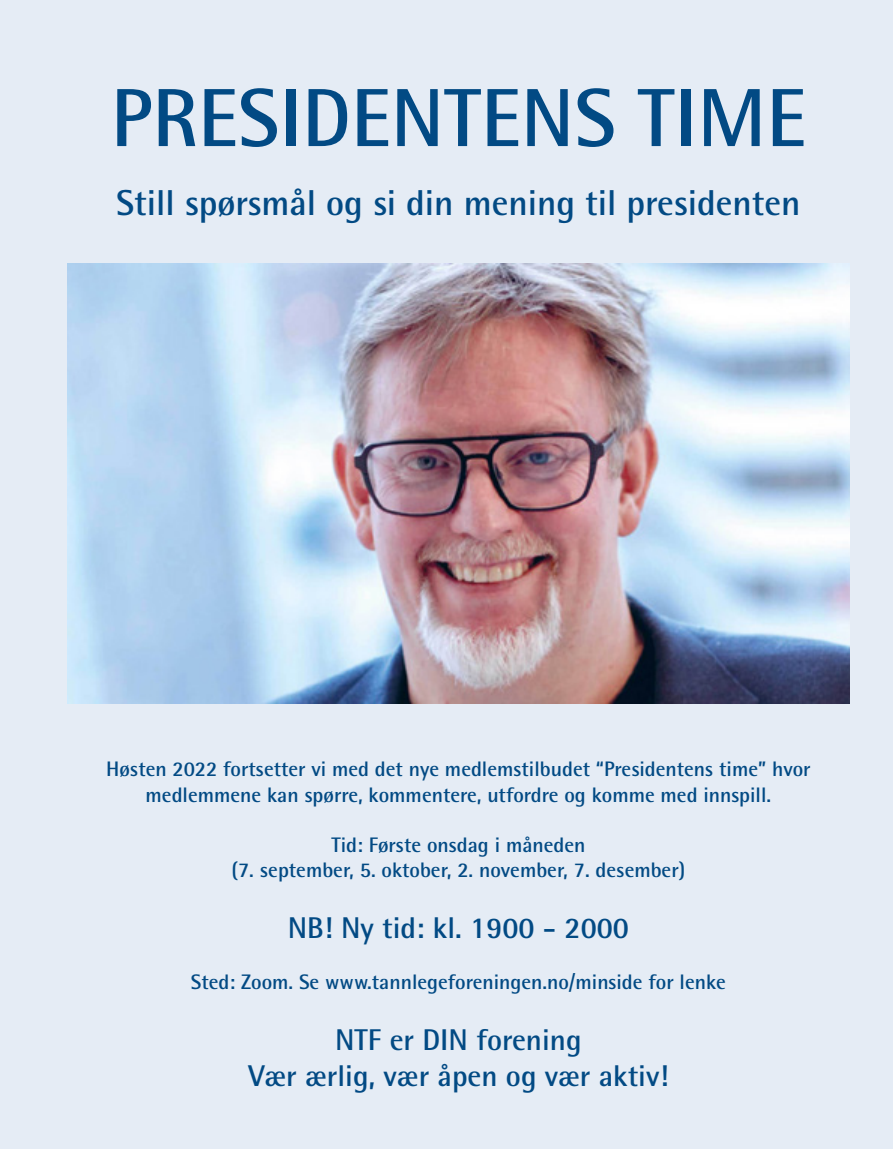
<style>
.page{position:relative;width:893px;height:1149px;background:#fff}
.page>*{position:absolute;margin:0;border:0;box-sizing:border-box;transform-origin:0 0}
.t1{font:700 82.5px "Rotis Semi Sans Std";color:#024a84}
.t2{font:700 36px "Rotis Semi Sans Std";color:#024a84}
.t3{font:700 30px/36px "Rotis Semi Sans Std";color:#024a84;text-align:center}
.t4{font:700 21px/25.2px "Rotis Semi Sans Std";color:#024a84;text-align:center}
</style>
<div class="page">
<div style="left:0;top:0;width:893px;height:1148px;background:#e5ecf5"></div>
<img style="left:68px;top:264px;width:781px;height:439px">
<h1 class="t1" style="left:111px;top:67px;width:697px">PRESIDENTENS TIME</h1>
<h2 class="t2" style="left:116px;top:180px;width:686px">Still spørsmål og si din mening til presidenten</h2>
<p class="t4" style="left:106px;top:756px;width:706px">Høsten 2022 fortsetter vi med det nye medlemstilbudet “Presidentens time” hvor medlemmene kan spørre, kommentere, utfordre og komme med innspill.</p>
<p class="t4" style="left:231px;top:831px;width:455px">Tid: Første onsdag i måneden<br>(7. september, 5. oktober, 2. november, 7. desember)</p>
<h3 class="t3" style="left:288px;top:909px;width:343px">NB! Ny tid: kl. 1900 - 2000</h3>
<p class="t4" style="left:191px;top:968px;width:536px">Sted: Zoom. Se www.tannlegeforeningen.no/minside for lenke</p>
<h3 class="t3" style="left:248px;top:1021px;width:421px">NTF er DIN forening<br>Vær ærlig, vær åpen og vær aktiv!</h3>
</div>
